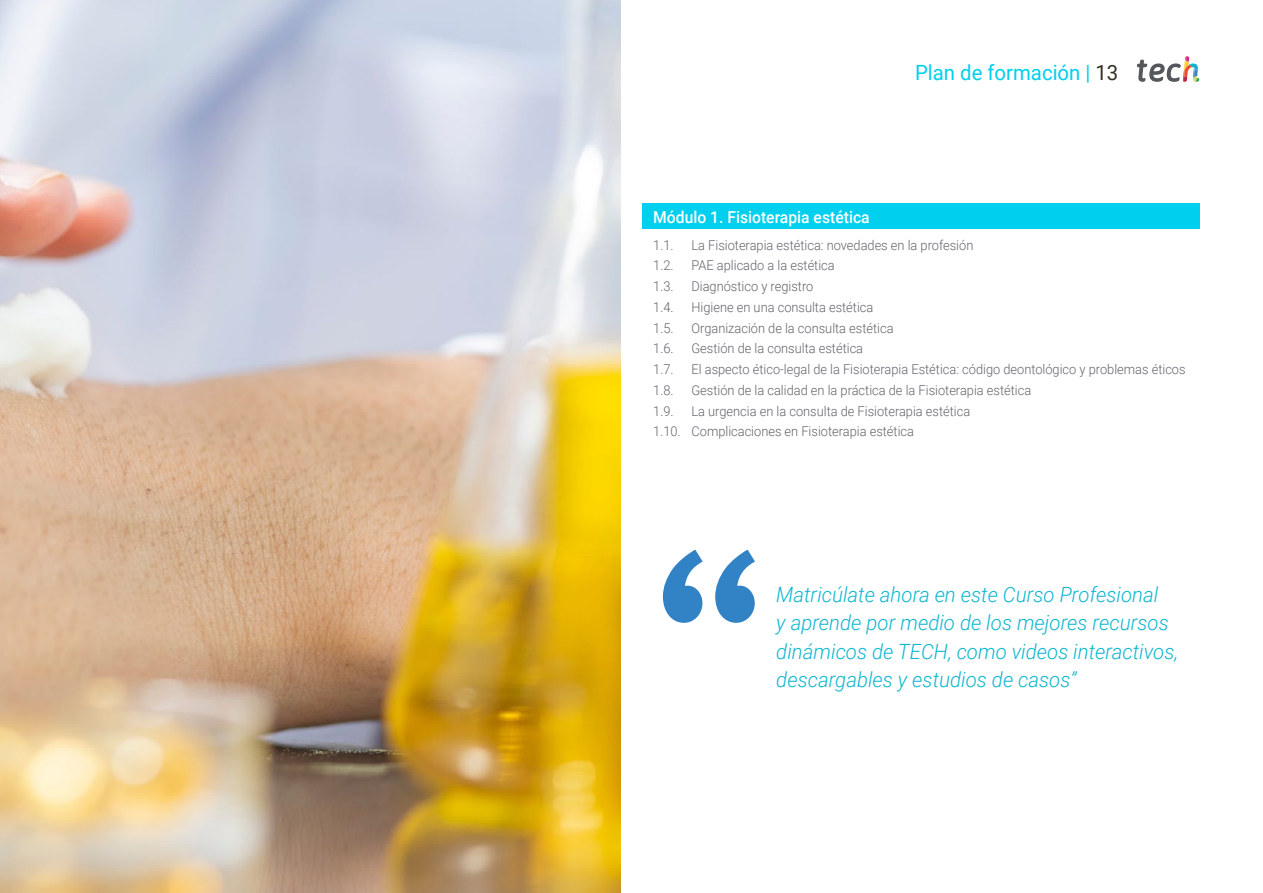
<style>
.page{position:relative;width:1263px;height:893px;background:#fff}
.page>*{position:absolute;margin:0;border:0;box-sizing:border-box;transform-origin:0 0}
.t1{font:italic 300 21px/28.5px "Roboto";color:#0fb6cf}
.t2{font:21px "Roboto";color:#01cfee}
.t3{font:500 16.5px "Roboto";color:#fff;scale:.95 1}
.t4{font:300 13.5px/20.7px "Roboto";color:#61646a;scale:.95 1}
.s1{color:#312e20}
</style>
<div class="page">
<img style="left:0;top:0;width:621px;height:893px">
<div style="left:642px;top:204px;width:557px;height:25px;background:#01cfee"></div>
<svg style="left:1137px;top:56px;width:62px;height:26px"></svg>
<svg style="left:663px;top:550px;width:92px;height:73px"></svg>
<h1 class="t2" style="left:915px;top:57px;width:205px">Plan de formación | <span class="s1">13</span></h1>
<p class="t3" style="left:653px;top:205px;width:229px">Módulo 1. Fisioterapia estética</p>
<p class="t4" style="left:653px;top:234px;width:23px">1.1.</p>
<p class="t4" style="left:691px;top:234px;width:298px">La Fisioterapia estética: novedades en la profesión</p>
<p class="t4" style="left:653px;top:255px;width:23px">1.2.</p>
<p class="t4" style="left:691px;top:255px;width:152px">PAE aplicado a la estética</p>
<p class="t4" style="left:653px;top:276px;width:23px">1.3.</p>
<p class="t4" style="left:691px;top:276px;width:130px">Diagnóstico y registro</p>
<p class="t4" style="left:653px;top:296px;width:23px">1.4.</p>
<p class="t4" style="left:691px;top:296px;width:193px">Higiene en una consulta estética</p>
<p class="t4" style="left:653px;top:317px;width:23px">1.5.</p>
<p class="t4" style="left:691px;top:317px;width:214px">Organización de la consulta estética</p>
<p class="t4" style="left:653px;top:338px;width:23px">1.6.</p>
<p class="t4" style="left:691px;top:338px;width:182px">Gestión de la consulta estética</p>
<p class="t4" style="left:653px;top:359px;width:23px">1.7.</p>
<p class="t4" style="left:691px;top:359px;width:522px">El aspecto ético-legal de la Fisioterapia Estética: código deontológico y problemas éticos</p>
<p class="t4" style="left:653px;top:379px;width:23px">1.8.</p>
<p class="t4" style="left:691px;top:379px;width:359px">Gestión de la calidad en la práctica de la Fisioterapia estética</p>
<p class="t4" style="left:653px;top:400px;width:23px">1.9.</p>
<p class="t4" style="left:653px;top:400px;width:335px;text-indent:38px">La urgencia en la consulta de Fisioterapia estética<br>1.10. Complicaciones en Fisioterapia estética</p>
<h1 class="t1" style="left:776px;top:579px;width:403px">Matricúlate ahora en este Curso Profesional<br>y aprende por medio de los mejores recursos dinámicos de TECH, como videos interactivos, descargables y estudios de casos”</h1>
</div>
